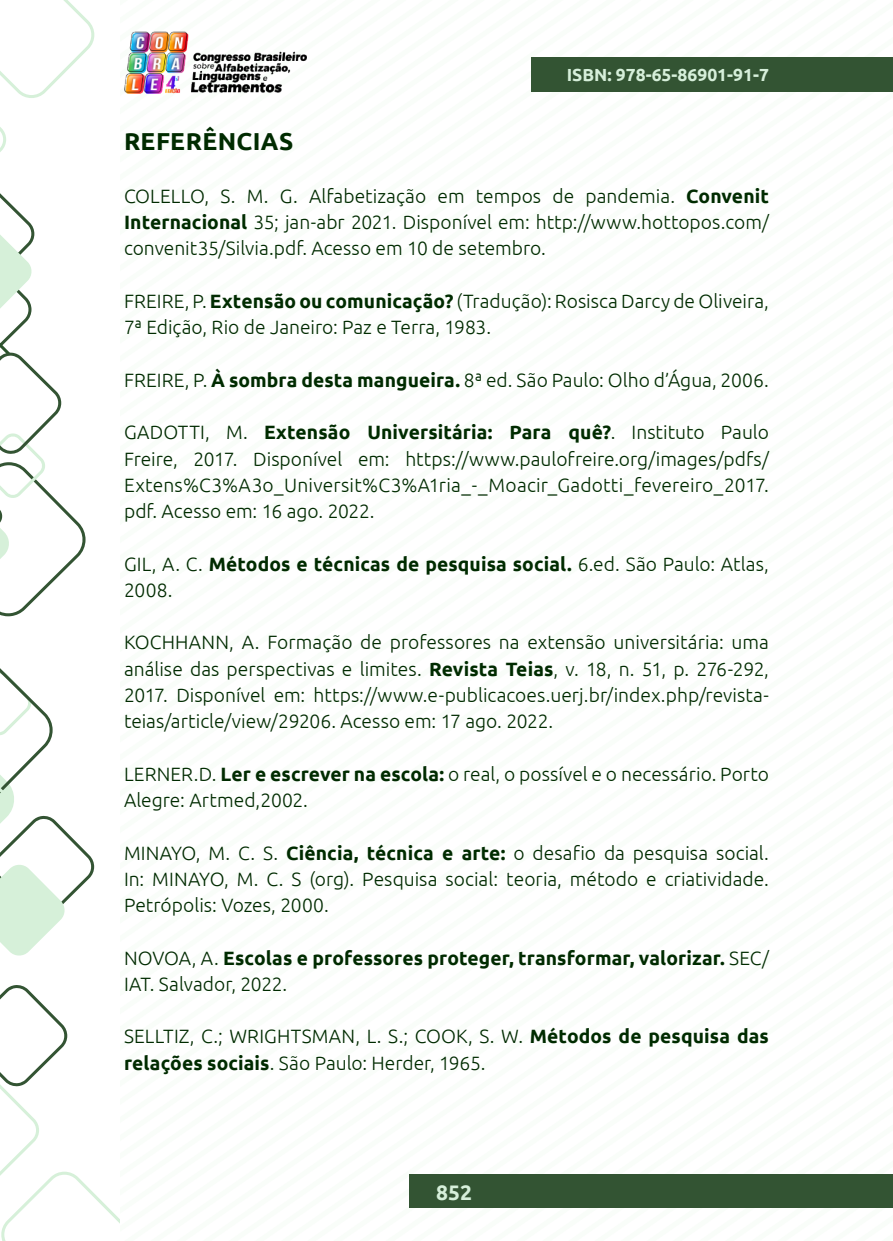
<style>
.page{position:relative;width:893px;height:1241px;background:#fff}
.page>*{position:absolute;margin:0;border:0;box-sizing:border-box;transform-origin:0 0}
._9_SUBTÍTULO{font:700 24.5px "Ubuntu";letter-spacing:.015em;color:#002b00}
.t1{font:700 21px "Ubuntu";color:#d6efda}
._16_REFERENCIAS{font:300 19.25px/26.2px "Ubuntu";color:#002b00;text-align:justify}
._16_REFERENCIAS-2{font:700 19.25px/26.2px "Ubuntu";letter-spacing:.005em;color:#002b00}
.t2{font:700 17.5px "Ubuntu";color:#d6efda}
.s1{font-weight:700}
.s2{font-weight:300}
</style>
<div class="page">
<img style="left:124px;top:31px;width:182px;height:62px">
<div style="left:532px;top:57px;width:361px;height:35px;background:#335433"></div>
<div style="left:410px;top:1174px;width:483px;height:33px;background:#335433"></div>
<svg style="left:0;top:985px;width:119px;height:255px"></svg>
<svg style="left:0;top:0;width:94px;height:616px"></svg>
<svg style="left:0;top:668px;width:94px;height:288px"></svg>
<p class="t2" style="left:567px;top:64px;width:204px">ISBN: 978-65-86901-91-7</p>
<p class="_9_SUBTÍTULO" style="left:124px;top:127px;width:171px">REFERÊNCIAS</p>
<p class="_16_REFERENCIAS" style="left:124px;top:182px;width:646px">COLELLO, S. M. G. Alfabetização em tempos de pandemia. <span class="s1">Convenit Internacional</span> 35; jan-abr 2021. Disponível em: http://www.hottopos.com/ convenit35/Silvia.pdf. Acesso em 10 de setembro.</p>
<p class="_16_REFERENCIAS" style="left:124px;top:287px;width:646px">FREIRE, P. <span class="s1">Extensão ou comunicação?</span> (Tradução): Rosisca Darcy de Oliveira,<br>7ª Edição, Rio de Janeiro: Paz e Terra, 1983.</p>
<p class="_16_REFERENCIAS" style="left:124px;top:366px;width:646px">FREIRE, P. <span class="s1">À sombra desta mangueira.</span> 8ª ed. São Paulo: Olho d’Água, 2006.</p>
<p class="_16_REFERENCIAS" style="left:124px;top:419px;width:646px">GADOTTI, M. <span class="s1">Extensão Universitária: Para quê?</span>. Instituto Paulo Freire, 2017. Disponível em: https://www.paulofreire.org/images/pdfs/ Extens%C3%A3o_Universit%C3%A1ria_-_Moacir_Gadotti_fevereiro_2017. pdf. Acesso em: 16 ago. 2022.</p>
<p class="_16_REFERENCIAS" style="left:124px;top:550px;width:646px">GIL, A. C. <span class="s1">Métodos e técnicas de pesquisa social.</span> 6.ed. São Paulo: Atlas,<br>2008.</p>
<p class="_16_REFERENCIAS" style="left:124px;top:629px;width:646px">KOCHHANN, A. Formação de professores na extensão universitária: uma análise das perspectivas e limites. <span class="s1">Revista Teias</span>, v. 18, n. 51, p. 276-292, 2017. Disponível em: https://www.e-publicacoes.uerj.br/index.php/revista&shy;teias/article/view/29206. Acesso em: 17 ago. 2022.</p>
<p class="_16_REFERENCIAS" style="left:124px;top:760px;width:646px">LERNER.D. <span class="s1">Ler e escrever na escola:</span> o real, o possível e o necessário. Porto<br>Alegre: Artmed,2002.</p>
<p class="_16_REFERENCIAS" style="left:124px;top:839px;width:646px">MINAYO, M. C. S. <span class="s1">Ciência, técnica e arte:</span> o desafio da pesquisa social.<br>In: MINAYO, M. C. S (org). Pesquisa social: teoria, método e criatividade.<br>Petrópolis: Vozes, 2000.</p>
<p class="_16_REFERENCIAS-2" style="left:124px;top:944px;width:646px"><span class="s2">NOVOA, A.</span> Escolas e professores proteger, transformar, valorizar. <span class="s2">SEC/<br>IAT. Salvador, 2022.</span></p>
<p class="_16_REFERENCIAS" style="left:124px;top:1022px;width:646px">SELLTIZ, C.; WRIGHTSMAN, L. S.; COOK, S. W. <span class="s1">Métodos de pesquisa das relações sociais</span>. São Paulo: Herder, 1965.</p>
<p class="t1" style="left:436px;top:1178px;width:37px">852</p>
</div>
